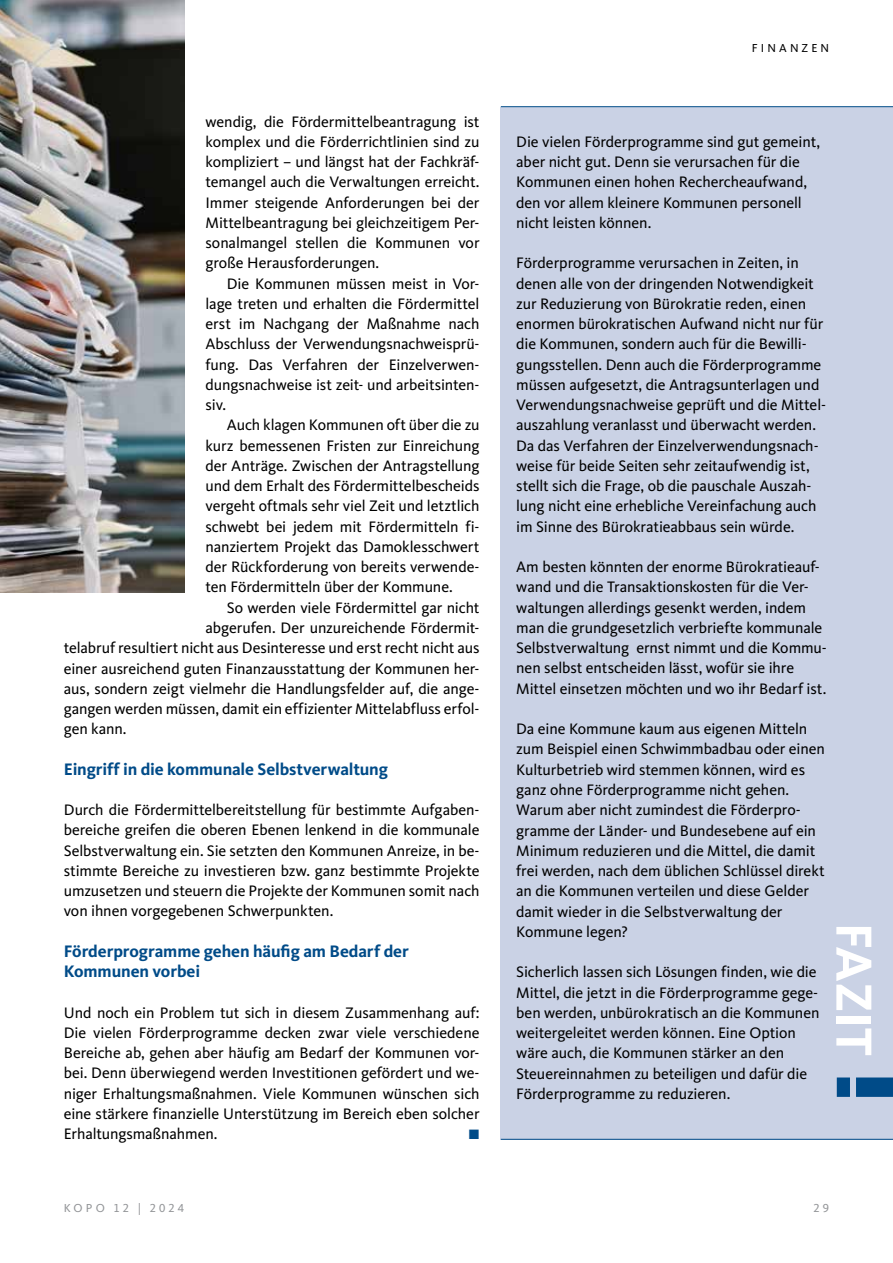
<style>
.page{position:relative;width:893px;height:1263px;background:#fff}
.page>*{position:absolute;margin:0;border:0;box-sizing:border-box;transform-origin:0 0}
.t1{font:700 52.5px "CDU Kievit";letter-spacing:-.02em;color:#fff}
.t2{font:700 17.25px/20.2px "CDU Kievit";letter-spacing:-.005em;color:#004b88}
.t3{font:15.75px/20.2px "CDU Kievit Tab";letter-spacing:-.01em;color:#000;text-align:justify}
.t4{font:12px "CDU Kievit Tab";letter-spacing:.265em;color:#939598}
.t5{font:12px "CDU Kievit";letter-spacing:.255em;color:#000}
</style>
<div class="page">
<img style="left:0;top:0;width:184px;height:592px">
<div style="left:501px;top:107px;width:392px;height:1032px;background:#cad2e5"></div>
<hr style="left:501px;top:106px;width:392px;height:1px;background:#004b88">
<hr style="left:501px;top:1139px;width:392px;height:1px;background:#004b88">
<p class="t3" style="left:206px;top:111px;width:276px">wendig, die Fördermittelbeantragung ist komplex und die Förderrichtlinien sind zu kompliziert – und längst hat der Fachkräf&shy;temangel auch die Verwaltungen erreicht.<br>Immer steigende Anforderungen bei der Mittelbeantragung bei gleichzeitigem Per&shy;sonalmangel stellen die Kommunen vor große Herausforderungen.</p>
<p class="t3" style="left:206px;top:273px;width:276px;text-indent:21px">Die Kommunen müssen meist in Vor&shy;lage treten und erhalten die Fördermittel erst im Nachgang der Maßnahme nach Abschluss der Verwendungsnachweisprü&shy;fung. Das Verfahren der Einzelverwen&shy;dungsnachweise ist zeit- und arbeitsinten&shy;siv.</p>
<p class="t3" style="left:206px;top:415px;width:276px;text-indent:21px">Auch klagen Kommunen oft über die zu kurz bemessenen Fristen zur Einreichung der Anträge. Zwischen der Antragstellung und dem Erhalt des Fördermittelbescheids vergeht oftmals sehr viel Zeit und letztlich schwebt bei jedem mit Fördermitteln fi&shy;nanziertem Projekt das Damoklesschwert der Rückforderung von bereits verwende&shy;ten Fördermitteln über der Kommune.</p>
<p class="t3" style="left:227px;top:597px;width:254px">So werden viele Fördermittel gar nicht</p>
<p class="t3" style="left:206px;top:618px;width:276px">abgerufen. Der unzureichende Fördermit-</p>
<p class="t3" style="left:64px;top:638px;width:417px">telabruf resultiert nicht aus Desinteresse und erst recht nicht aus</p>
<p class="t3" style="left:64px;top:658px;width:417px">einer ausreichend guten Finanzausstattung der Kommunen her-</p>
<p class="t3" style="left:64px;top:678px;width:417px">aus, sondern zeigt vielmehr die Handlungsfelder auf, die ange-</p>
<p class="t3" style="left:64px;top:699px;width:417px">gangen werden müssen, damit ein effizienter Mittelabfluss erfol-</p>
<p class="t3" style="left:64px;top:719px;width:64px">gen kann.</p>
<p class="t2" style="left:64px;top:759px;width:326px">Eingriff in die kommunale Selbstverwaltung</p>
<p class="t3" style="left:64px;top:800px;width:417px">Durch die Fördermittelbereitstellung für bestimmte Aufgaben&shy;bereiche greifen die oberen Ebenen lenkend in die kommunale Selbstverwaltung ein. Sie setzten den Kommunen Anreize, in be&shy;stimmte Bereiche zu investieren bzw. ganz bestimmte Projekte umzusetzen und steuern die Projekte der Kommunen somit nach von ihnen vorgegebenen Schwerpunkten.</p>
<p class="t2" style="left:64px;top:941px;width:347px">Förderprogramme gehen häufig am Bedarf der<br>Kommunen vorbei</p>
<p class="t3" style="left:64px;top:1002px;width:417px">Und noch ein Problem tut sich in diesem Zusammenhang auf:<br>Die vielen Förderprogramme decken zwar viele verschiedene Bereiche ab, gehen aber häufig am Bedarf der Kommunen vor&shy;bei. Denn überwiegend werden Investitionen gefördert und we&shy;niger Erhaltungsmaßnahmen. Viele Kommunen wünschen sich eine stärkere finanzielle Unterstützung im Bereich eben solcher Erhaltungsmaßnahmen.</p>
<p class="t5" style="left:752px;top:41px;width:79px">FINANZEN</p>
<p class="t3" style="left:516px;top:132px;width:305px;text-align:left">Die vielen Förderprogramme sind gut gemeint, aber nicht gut. Denn sie verursachen für die Kommunen einen hohen Rechercheaufwand, den vor allem kleinere Kommunen personell nicht leisten können.</p>
<p class="t3" style="left:516px;top:253px;width:311px;text-align:left">Förderprogramme verursachen in Zeiten, in denen alle von der dringenden Notwendigkeit zur Reduzierung von Bürokratie reden, einen enormen bürokratischen Aufwand nicht nur für die Kommunen, sondern auch für die Bewilli&shy;gungsstellen. Denn auch die Förderprogramme müssen aufgesetzt, die Antragsunterlagen und Verwendungsnachweise geprüft und die Mittel&shy;auszahlung veranlasst und überwacht werden.<br>Da das Verfahren der Einzelverwendungsnach&shy;weise für beide Seiten sehr zeitaufwendig ist, stellt sich die Frage, ob die pauschale Auszah&shy;lung nicht eine erhebliche Vereinfachung auch im Sinne des Bürokratieabbaus sein würde.</p>
<p class="t3" style="left:516px;top:557px;width:312px;text-align:left">Am besten könnten der enorme Bürokratieauf&shy;wand und die Transaktionskosten für die Ver&shy;waltungen allerdings gesenkt werden, indem man die grundgesetzlich verbriefte kommunale Selbstverwaltung ernst nimmt und die Kommu&shy;nen selbst entscheiden lässt, wofür sie ihre Mittel einsetzen möchten und wo ihr Bedarf ist.</p>
<p class="t3" style="left:516px;top:719px;width:310px;text-align:left">Da eine Kommune kaum aus eigenen Mitteln zum Beispiel einen Schwimmbadbau oder einen Kulturbetrieb wird stemmen können, wird es ganz ohne Förderprogramme nicht gehen.<br>Warum aber nicht zumindest die Förderpro&shy;gramme der Länder- und Bundesebene auf ein Minimum reduzieren und die Mittel, die damit frei werden, nach dem üblichen Schlüssel direkt an die Kommunen verteilen und diese Gelder damit wieder in die Selbstverwaltung der Kommune legen?</p>
<p class="t3" style="left:516px;top:962px;width:305px;text-align:left">Sicherlich lassen sich Lösungen finden, wie die Mittel, die jetzt in die Förderprogramme gege&shy;ben werden, unbürokratisch an die Kommunen weitergeleitet werden können. Eine Option wäre auch, die Kommunen stärker an den Steuereinnahmen zu beteiligen und dafür die Förderprogramme zu reduzieren.</p>
<h1 class="t1" style="left:885px;top:922px;width:135px;rotate:90deg">FAZIT</h1>
<p class="t4" style="left:64px;top:1202px;width:122px">KOPO 12 | 2024</p>
<p class="t4" style="left:813px;top:1202px;width:17px">2 9</p>
</div>
